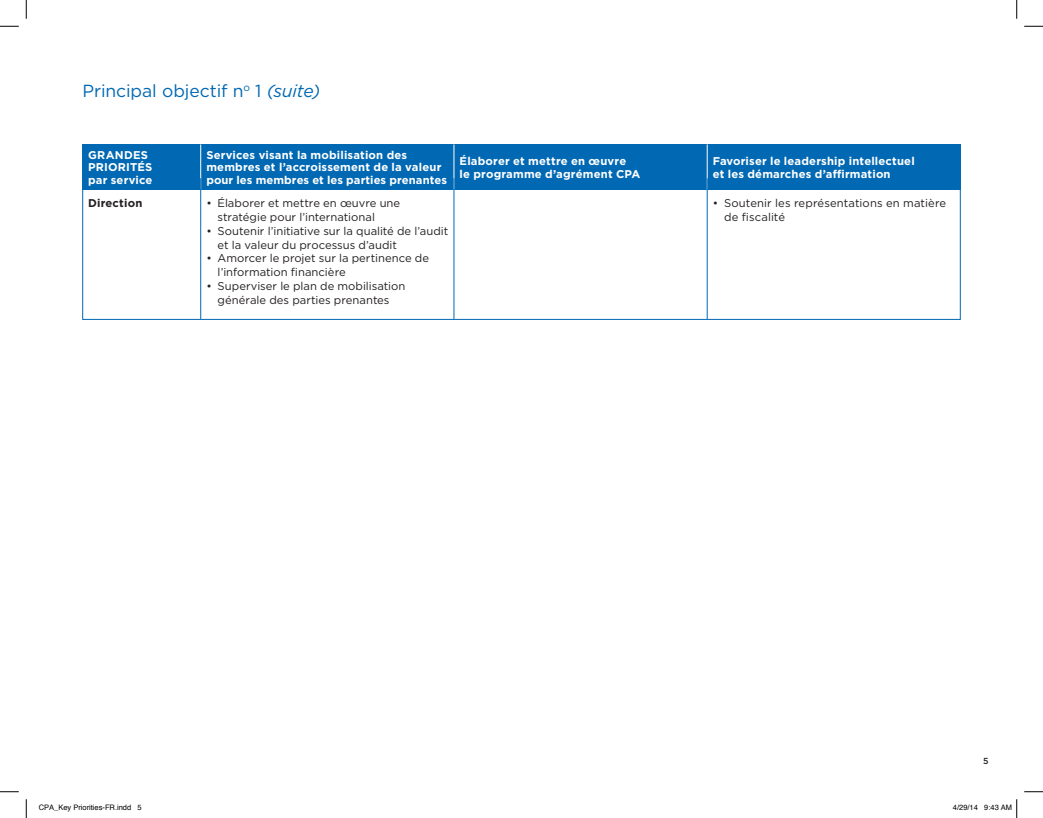
<style>
.page{position:relative;width:1043px;height:818px;background:#fff}
.page>*{position:absolute;margin:0;border:0;box-sizing:border-box;transform-origin:0 0}
.t1{font:17.5px "Gotham";letter-spacing:-.005em;color:#0168b3}
.t2{font:11.25px/13.8px "Gotham";color:#231f20}
.t3{font:700 11.25px/12.5px "Gotham";letter-spacing:.015em;color:#fff}
.t4{font:700 11.25px "Gotham";letter-spacing:.015em;color:#231f20}
.t5{font:500 8.75px "Gotham";color:#231f20}
.t6{font:7.5px "Helvetica";color:#000}
.s1{font-style:italic}
</style>
<div class="page">
<div style="left:454px;top:144px;width:253px;height:45px;background:#0168b3"></div>
<div style="left:201px;top:144px;width:253px;height:45px;background:#0168b3"></div>
<div style="left:707px;top:144px;width:253px;height:45px;background:#0168b3"></div>
<div style="left:82px;top:144px;width:119px;height:45px;background:#0168b3"></div>
<hr style="left:200px;top:144px;width:1px;height:45px;background:#fff">
<hr style="left:454px;top:144px;width:1px;height:45px;background:#fff">
<hr style="left:707px;top:144px;width:1px;height:45px;background:#fff">
<hr style="left:200px;top:178px;width:1px;height:141px;background:#0168b3">
<hr style="left:454px;top:178px;width:1px;height:141px;background:#0168b3">
<hr style="left:707px;top:178px;width:1px;height:141px;background:#0168b3">
<svg style="left:0;top:25px;width:19px;height:2px"></svg>
<svg style="left:1024px;top:25px;width:18px;height:2px"></svg>
<svg style="left:0;top:791px;width:19px;height:1px"></svg>
<svg style="left:1024px;top:791px;width:18px;height:1px"></svg>
<svg style="left:25px;top:0;width:2px;height:19px"></svg>
<svg style="left:25px;top:799px;width:2px;height:19px"></svg>
<svg style="left:1016px;top:0;width:1px;height:19px"></svg>
<svg style="left:1016px;top:799px;width:1px;height:19px"></svg>
<h1 class="t1" style="left:82px;top:79px;width:239px">Principal objectif n<sup>o</sup> 1 <span class="s1">(suite)</span></h1>
<p class="t3" style="left:88px;top:149px;width:66px">GRANDES<br>PRIORITÉS par service</p>
<p class="t4" style="left:88px;top:196px;width:56px">Direction</p>
<p class="t3" style="left:206px;top:149px;width:242px">Services visant la mobilisation des membres et l’accroissement de la valeur pour les membres et les parties prenantes</p>
<p class="t3" style="left:712px;top:154px;width:203px;line-height:13.8px">Favoriser le leadership intellectuel et les démarches d’affirmation</p>
<p class="t3" style="left:459px;top:154px;width:182px;line-height:13.8px">Élaborer et mettre en œuvre<br>le programme d’agrément CPA</p>
<p class="t2" style="left:218px;top:196px;width:184px;text-indent:-11px">• Élaborer et mettre en œuvre une stratégie pour l’international</p>
<p class="t2" style="left:218px;top:224px;width:232px;text-indent:-11px">• Soutenir l’initiative sur la qualité de l’audit et la valeur du processus d’audit</p>
<p class="t2" style="left:218px;top:251px;width:213px;text-indent:-11px">• Amorcer le projet sur la pertinence de l’information financière</p>
<p class="t2" style="left:206px;top:279px;width:200px;text-align:center">• Superviser le plan de mobilisation générale des parties prenantes</p>
<p class="t2" style="left:724px;top:196px;width:224px;text-indent:-11px">• Soutenir les représentations en matière de fiscalité</p>
<p class="t5" style="left:983px;top:754px;width:7px">5</p>
<p class="t6" style="left:39px;top:802px;width:104px">CPA_Key Priorities-FR.indd 5</p>
<p class="t6" style="left:952px;top:802px;width:61px">4/29/14 9:43 AM</p>
</div>
